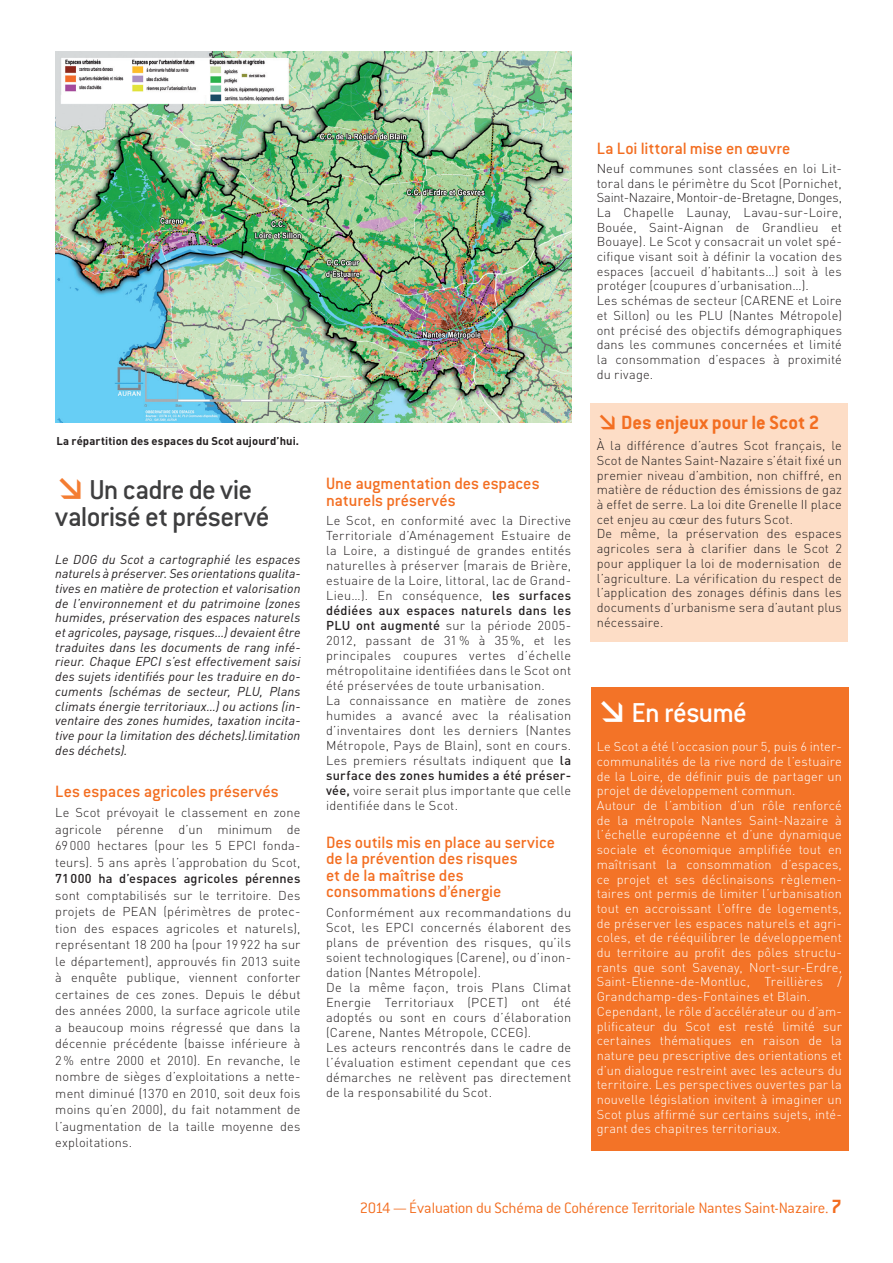
<style>
.page{position:relative;width:893px;height:1263px;background:#fff}
.page>*{position:absolute;margin:0;border:0;box-sizing:border-box;transform-origin:0 0}
.TITRE_1{font:500 30px/27px "Conduit ITC";letter-spacing:-.02em;color:#3e3e3f}
.TEXTE_COURANT{font:500 30px "Conduit ITC";letter-spacing:-.02em;color:#fff}
.TITRE_ENJEUX{font:700 21px "Conduit ITC";color:#f36e21}
.TITRE_2{font:500 18px/16.5px "Conduit ITC";letter-spacing:-.005em;color:#f36e21}
.t1{font:300 16.5px "Conduit ITC";letter-spacing:-.01em;color:#f36e21}
.TEXTE_COURANT-2{font:300 12.75px/15px "DIN";letter-spacing:.02em;color:#231f20;text-align:justify}
.TEXTE_COURANT-3{font:300 12.75px/14.7px "DIN";letter-spacing:.015em;color:#fff;text-align:justify}
.INTRO_TEXTE_CHAPITRE{font:italic 12.75px/14.7px "DIN";letter-spacing:.01em;color:#231f20;text-align:justify}
.Legendes_droite{font:700 11.25px "DIN";letter-spacing:.01em;color:#231f20}
.s1{font-family:"DINOT";font-weight:700;color:#f47d32}
.s2{font-weight:500}
.s3{font-family:"DINOT"}
.s4{font-family:"DINOT";font-weight:700}
.s5{font-weight:700;font-size:21px}
</style>
<div class="page">
<div style="left:591px;top:403px;width:257px;height:238px;background:#fdddc6"></div>
<div style="left:591px;top:688px;width:257px;height:463px;background:#f37327"></div>
<img style="left:55px;top:51px;width:516px;height:372px">
<p class="Legendes_droite" style="left:56px;top:433px;width:244px">La répartition des espaces du Scot aujourd’hui.</p>
<p class="TITRE_1" style="left:55px;top:475px;width:216px"><span class="s1">↘</span> Un cadre de vie valorisé et préservé</p>
<p class="INTRO_TEXTE_CHAPITRE" style="left:55px;top:551px;width:247px">Le DOG du Scot a cartographié les espaces naturels à préserver. Ses orientations qualita&shy;tives en matière de protection et valorisation de l’environnement et du patrimoine (zones humides, préservation des espaces naturels et agricoles, paysage, risques…) devaient être traduites dans les documents de rang infé&shy;rieur. Chaque EPCI s’est effectivement saisi des sujets identifiés pour les traduire en do&shy;cuments (schémas de secteur, PLU, Plans climats énergie territoriaux…) ou actions (in&shy;ventaire des zones humides, taxation incita&shy;tive pour la limitation des déchets).limitation des déchets).</p>
<p class="TITRE_2" style="left:55px;top:783px;width:225px">Les espaces agricoles préservés</p>
<p class="TEXTE_COURANT-2" style="left:55px;top:804px;width:247px;line-height:16.5px">Le Scot prévoyait le classement en zone agricole pérenne d’un minimum de 69000 hectares (pour les 5 EPCI fonda&shy;teurs). 5 ans après l’approbation du Scot, <span class="s2">71000 ha d’espaces agricoles pérennes </span>sont comptabilisés sur le territoire. Des projets de PEAN (périmètres de protec&shy;tion des espaces agricoles et naturels), représentant 18 200 ha (pour 19 922 ha sur le département), approuvés fin 2013 suite à enquête publique, viennent conforter certaines de ces zones. Depuis le début des années 2000, la surface agricole utile a beaucoup moins régressé que dans la décennie précédente (baisse inférieure à 2% entre 2000 et 2010). En revanche, le nombre de sièges d’exploitations a nette&shy;ment diminué (1370 en 2010, soit deux fois moins qu’en 2000), du fait notamment de l’augmentation de la taille moyenne des exploitations.</p>
<p class="TITRE_2" style="left:326px;top:475px;width:215px">Une augmentation des espaces naturels préservés</p>
<p class="TEXTE_COURANT-2" style="left:326px;top:513px;width:247px">Le Scot, en conformité avec la Directive Territoriale d’Aménagement Estuaire de la Loire, a distingué de grandes entités naturelles à préserver (marais de Brière, estuaire de la Loire, littoral, lac de Grand-Lieu…). En conséquence, <span class="s2">les surfaces dédiées aux espaces naturels dans les PLU ont augmenté</span> sur la période 2005- 2012, passant de 31 % à 35 %, et les principales coupures vertes d’échelle métropolitaine identifiées dans le Scot ont été préservées de toute urbanisation.</p>
<p class="TEXTE_COURANT-2" style="left:326px;top:693px;width:247px">La connaissance en matière de zones humides a avancé avec la réalisation d’inventaires dont les derniers (Nantes Métropole, Pays de Blain), sont en cours.<br>Les premiers résultats indiquent que <span class="s2">la surface des zones humides a été préser&shy;vée,</span> voire serait plus importante que celle identifiée dans le Scot.</p>
<p class="TITRE_2" style="left:326px;top:834px;width:231px">Des outils mis en place au service de la prévention des risques<br>et de la maîtrise des consommations d’énergie</p>
<p class="TEXTE_COURANT-2" style="left:326px;top:904px;width:247px">Conformément aux recommandations du Scot, les EPCI concernés élaborent des plans de prévention des risques, qu’ils soient technologiques (Carene), ou d’inon&shy;dation (Nantes Métropole).</p>
<p class="TEXTE_COURANT-2" style="left:326px;top:979px;width:247px">De la même façon, trois Plans Climat Energie Territoriaux (PCET) ont été adoptés ou sont en cours d’élaboration (Carene, Nantes Métropole, CCEG).</p>
<p class="TEXTE_COURANT-2" style="left:326px;top:1039px;width:247px">Les acteurs rencontrés dans le cadre de l’évaluation estiment cependant que ces démarches ne relèvent pas directement de la responsabilité du Scot.</p>
<p class="TITRE_2" style="left:597px;top:140px;width:195px">La Loi littoral mise en œuvre</p>
<p class="TEXTE_COURANT-2" style="left:597px;top:160px;width:247px">Neuf communes sont classées en loi Lit&shy;toral dans le périmètre du Scot (Pornichet, Saint-Nazaire, Montoir-de-Bretagne, Donges, La Chapelle Launay, Lavau-sur-Loire, Bouée, Saint-Aignan de Grandlieu et Bouaye). Le Scot y consacrait un volet spé&shy;cifique visant soit à définir la vocation des espaces (accueil d’habitants…) soit à les protéger (coupures d’urbanisation…).</p>
<p class="TEXTE_COURANT-2" style="left:597px;top:293px;width:247px">Les schémas de secteur (CARENE et Loire et Sillon) ou les PLU (Nantes Métropole) ont précisé des objectifs démographiques dans les communes concernées et limité la consommation d’espaces à proximité du rivage.</p>
<p class="TITRE_ENJEUX" style="left:597px;top:410px;width:224px"><span class="s3">↘</span> Des enjeux pour le Scot 2</p>
<p class="TEXTE_COURANT-2" style="left:597px;top:438px;width:247px">À la différence d’autres Scot français, le Scot de Nantes Saint-Nazaire s’était fixé un premier niveau d’ambition, non chiffré, en matière de réduction des émissions de gaz à effet de serre. La loi dite Grenelle II place cet enjeu au cœur des futurs Scot.</p>
<p class="TEXTE_COURANT-2" style="left:597px;top:526px;width:247px">De même, la préservation des espaces agricoles sera à clarifier dans le Scot 2 pour appliquer la loi de modernisation de l’agriculture. La vérification du respect de l’application des zonages définis dans les documents d’urbanisme sera d’autant plus nécessaire.</p>
<p class="TEXTE_COURANT" style="left:597px;top:695px;width:152px"><span class="s4">↘</span> En résumé</p>
<p class="TEXTE_COURANT-3" style="left:597px;top:739px;width:247px">Le Scot a été l’occasion pour 5, puis 6 inter&shy;communalités de la rive nord de l’estuaire de la Loire, de définir puis de partager un projet de développement commun.</p>
<p class="TEXTE_COURANT-3" style="left:597px;top:797px;width:247px">Autour de l’ambition d’un rôle renforcé de la métropole Nantes Saint-Nazaire à l’échelle européenne et d’une dynamique sociale et économique amplifiée tout en maîtrisant la consommation d’espaces, ce projet et ses déclinaisons règlemen&shy;taires ont permis de limiter l’urbanisation tout en accroissant l’offre de logements, de préserver les espaces naturels et agri&shy;coles, et de rééquilibrer le développement du territoire au profit des pôles structu&shy;rants que sont Savenay, Nort-sur-Erdre, Saint-Etienne-de-Montluc, Treillières / Grandchamp-des-Fontaines et Blain.</p>
<p class="TEXTE_COURANT-3" style="left:597px;top:1003px;width:247px">Cependant, le rôle d’accélérateur ou d’am&shy;plificateur du Scot est resté limité sur certaines thématiques en raison de la nature peu prescriptive des orientations et d’un dialogue restreint avec les acteurs du territoire. Les perspectives ouvertes par la nouvelle législation invitent à imaginer un Scot plus affirmé sur certains sujets, inté&shy;grant des chapitres territoriaux.</p>
<p class="t1" style="left:360px;top:1198px;width:484px">2014 — Évaluation du Schéma de Cohérence Territoriale Nantes Saint-Nazaire. <span class="s5">7</span></p>
</div>
